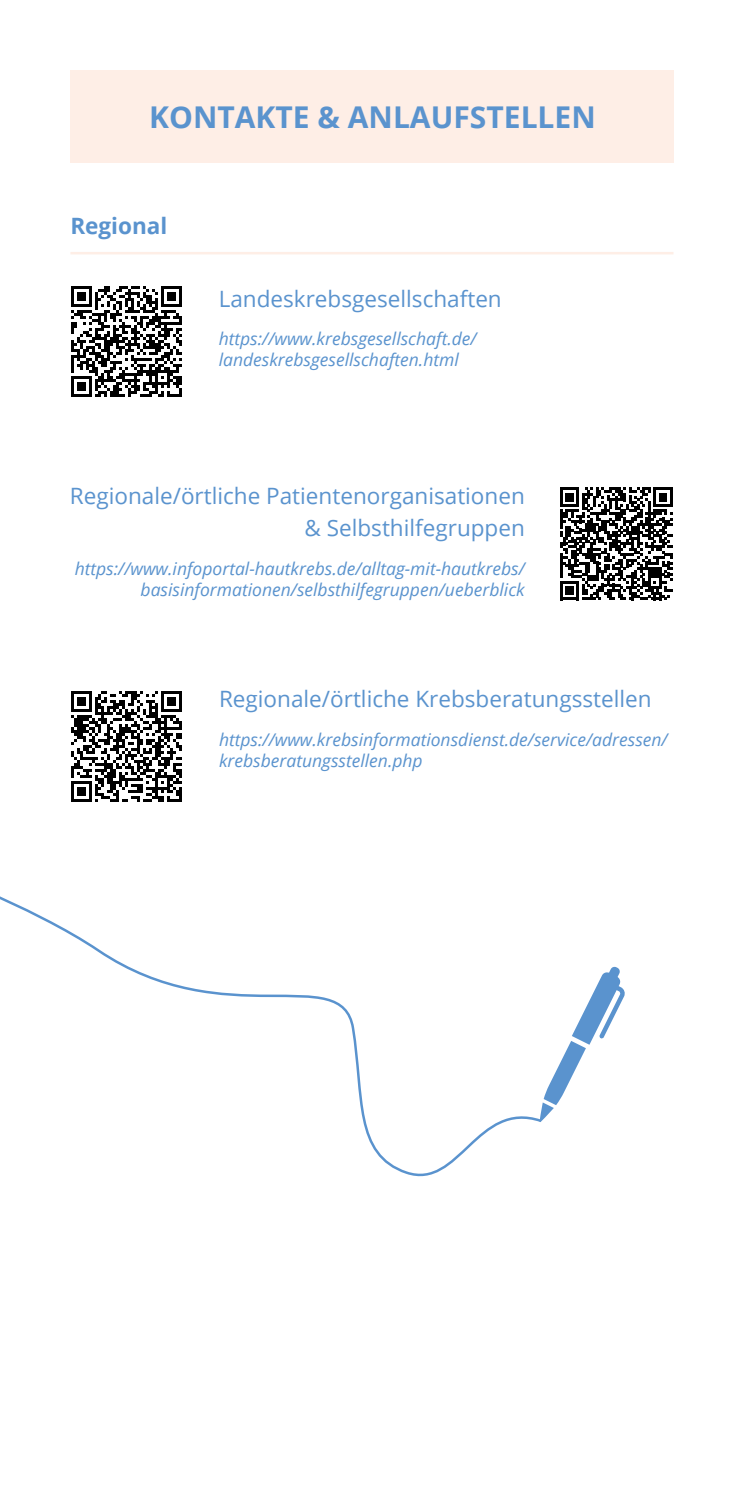
<style>
.page{position:relative;width:745px;height:1489px;background:#fff}
.page>*{position:absolute;margin:0;border:0;box-sizing:border-box;transform-origin:0 0}
.t1{font:700 30px "Open Sans";color:#5a93ce}
.t2{font:22.5px/32.5px "Open Sans";color:#5a93ce;text-align:right}
.t3{font:700 22.5px "Open Sans";color:#5a93ce}
.t4{font:italic 17.5px/21px "Open Sans";color:#5a93ce}
</style>
<div class="page">
<div style="left:71px;top:71px;width:602px;height:92px;background:#feeee6"></div>
<hr style="left:70px;top:252px;width:603px;height:2px;background:#feeee6">
<svg style="left:71px;top:286px;width:111px;height:111px"></svg>
<svg style="left:560px;top:487px;width:112px;height:113px"></svg>
<svg style="left:71px;top:691px;width:111px;height:81px"></svg>
<svg style="left:0;top:772px;width:539px;height:405px"></svg>
<svg style="left:539px;top:966px;width:86px;height:156px"></svg>
<p class="t1" style="left:149px;top:96px;width:448px">KONTAKTE &amp; ANLAUFSTELLEN</p>
<p class="t3" style="left:70px;top:210px;width:98px">Regional</p>
<p class="t2" style="left:218px;top:282px;width:284px">Landeskrebsgesellschaften</p>
<p class="t4" style="left:218px;top:328px;width:259px">https://www.krebsgesellschaft.de/ landeskrebsgesellschaften.html</p>
<p class="t2" style="left:70px;top:478px;width:456px">Regionale/örtliche Patientenorganisationen &amp; Selbsthilfegruppen</p>
<p class="t4" style="left:75px;top:557px;width:451px;text-align:right">https://www.infoportal-hautkrebs.de/alltag-mit-hautkrebs/ basisinformationen/selbsthilfegruppen/ueberblick</p>
<p class="t2" style="left:219px;top:682px;width:434px">Regionale/örtliche Krebsberatungsstellen</p>
<p class="t4" style="left:219px;top:728px;width:450px">https://www.krebsinformationsdienst.de/service/adressen/ krebsberatungsstellen.php</p>
</div>
